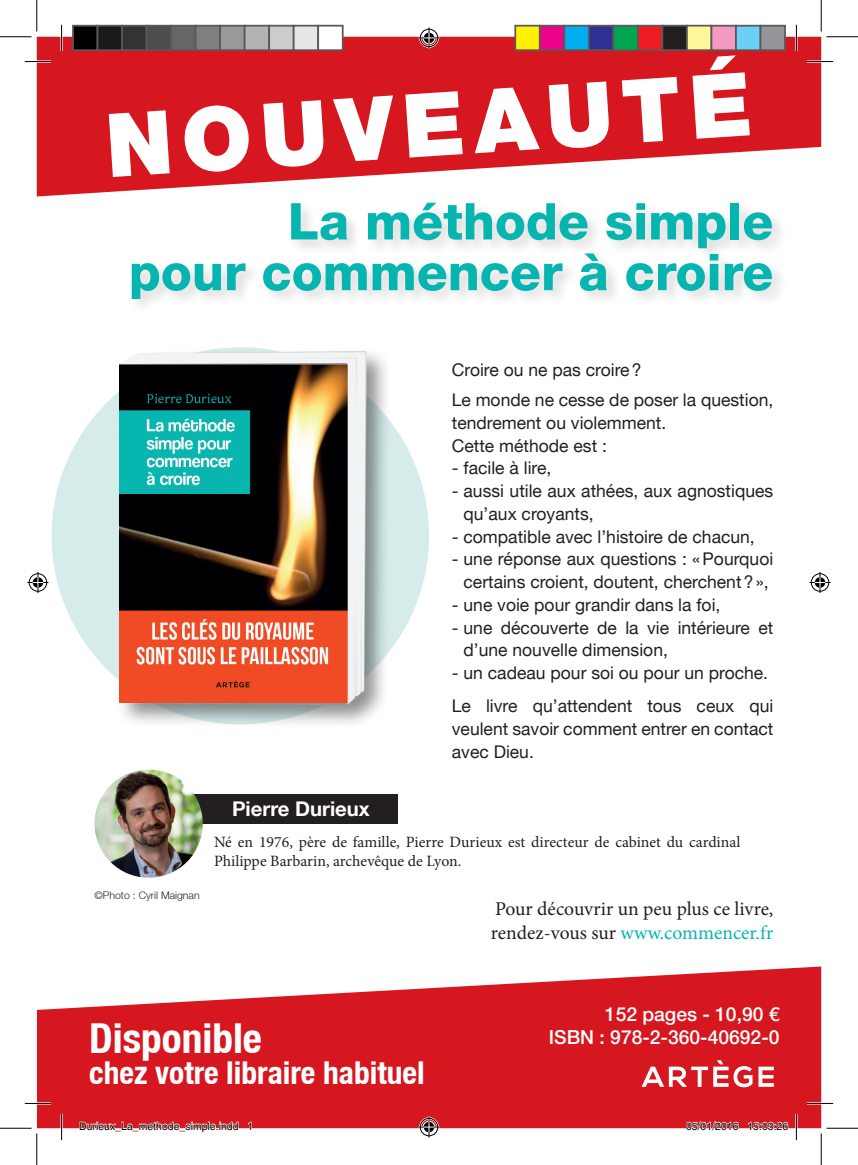
<style>
.page{position:relative;width:858px;height:1165px;background:#fff}
.page>*{position:absolute;margin:0;border:0;box-sizing:border-box;transform-origin:0 0}
.t1{font:900 88.38px "Helvetica Neue LT";color:#fff}
.t2{font:800 50.75px/50.8px "Helvetica Neue LT";color:#07b5b0;text-align:right}
.t3{font:700 condensed 41.3px "Helvetica Neue LT";color:#fff}
.t4{font:700 condensed 31.5px "Helvetica Neue LT";color:#fff}
.t5{font:700 20.3px "Helvetica Neue LT";color:#fff}
.t6{font:19.6px/23.8px "Minion Pro";color:#231f20}
.t7{font:500 19.25px "Helvetica Neue LT";color:#fff}
.t8{font:17.5px/22.8px "Helvetica Neue LT";color:#231f20}
.t9{font:15.75px/19.2px "Minion Pro";color:#231f20}
.t10{font:10.5px "Helvetica";color:#000}
.t11{font:300 10.5px "Helvetica Neue LT";color:#231f20}
.s1{color:#07b5b0}
</style>
<div class="page">
<svg style="left:37px;top:966px;width:784px;height:162px;background:#dc383f"></svg>
<div style="left:52px;top:347px;width:377px;height:377px;background:#d5eceb;border-radius:50%"></div>
<div style="left:116px;top:348px;width:275px;height:381px;background:#231f20;opacity:.5"></div>
<img style="left:120px;top:347px;width:258px;height:371px">
<svg style="left:641px;top:1066px;width:66px;height:21px"></svg>
<svg style="left:713px;top:1060px;width:39px;height:27px"></svg>
<svg style="left:758px;top:1066px;width:15px;height:21px"></svg>
<svg style="left:37px;top:37px;width:784px;height:159px;fill:#d7171f"></svg>
<div style="left:129px;top:200px;width:659px;height:115px;background:#231f20;opacity:.15"></div>
<div style="left:182px;top:795px;width:215px;height:29px;background:#231f20"></div>
<img style="left:94px;top:769px;width:109px;height:109px;border-radius:54px">
<hr style="left:25px;top:60px;width:26px;height:3px;background:#fff">
<hr style="left:806px;top:60px;width:26px;height:3px;background:#fff">
<hr style="left:25px;top:1102px;width:26px;height:2px;background:#fff">
<hr style="left:806px;top:1102px;width:26px;height:2px;background:#fff">
<hr style="left:60px;top:25px;width:3px;height:26px;background:#fff">
<hr style="left:60px;top:1114px;width:3px;height:26px;background:#fff">
<hr style="left:795px;top:25px;width:2px;height:26px;background:#fff">
<hr style="left:795px;top:1114px;width:2px;height:26px;background:#fff">
<svg style="left:25px;top:61px;width:26px;height:1px"></svg>
<svg style="left:806px;top:61px;width:26px;height:1px"></svg>
<svg style="left:25px;top:1103px;width:26px;height:1px"></svg>
<svg style="left:806px;top:1103px;width:26px;height:1px"></svg>
<svg style="left:61px;top:25px;width:1px;height:26px"></svg>
<svg style="left:61px;top:1114px;width:1px;height:26px"></svg>
<svg style="left:795px;top:25px;width:1px;height:26px"></svg>
<svg style="left:795px;top:1114px;width:1px;height:26px"></svg>
<hr style="left:0;top:36px;width:32px;height:1px;background:#000">
<hr style="left:826px;top:36px;width:31px;height:1px;background:#000">
<hr style="left:0;top:1128px;width:32px;height:1px;background:#000">
<hr style="left:826px;top:1128px;width:31px;height:1px;background:#000">
<hr style="left:36px;top:0;width:1px;height:32px;background:#000">
<hr style="left:36px;top:1133px;width:1px;height:32px;background:#000">
<hr style="left:820px;top:0;width:1px;height:32px;background:#000">
<hr style="left:820px;top:1133px;width:1px;height:32px;background:#000">
<svg style="left:418px;top:27px;width:21px;height:21px"></svg>
<svg style="left:418px;top:1116px;width:21px;height:21px"></svg>
<svg style="left:27px;top:572px;width:21px;height:21px"></svg>
<svg style="left:809px;top:572px;width:21px;height:21px"></svg>
<div style="left:73px;top:26px;width:24px;height:24px;background:#000"></div>
<div style="left:72px;top:25px;width:26px;height:26px;border:2px solid #595959"></div>
<div style="left:97px;top:26px;width:25px;height:24px;background:#1a1a1a"></div>
<div style="left:97px;top:25px;width:26px;height:26px;border:2px solid #595959"></div>
<div style="left:122px;top:26px;width:24px;height:24px;background:#333"></div>
<div style="left:121px;top:25px;width:26px;height:26px;border:2px solid #595959"></div>
<div style="left:146px;top:26px;width:25px;height:24px;background:#4d4d4d"></div>
<div style="left:146px;top:25px;width:26px;height:26px;border:2px solid #595959"></div>
<div style="left:171px;top:26px;width:24px;height:24px;background:#666"></div>
<div style="left:170px;top:25px;width:26px;height:26px;border:2px solid #595959"></div>
<div style="left:195px;top:26px;width:25px;height:24px;background:#808080"></div>
<div style="left:195px;top:25px;width:26px;height:26px;border:2px solid #595959"></div>
<div style="left:220px;top:26px;width:24px;height:24px;background:#999"></div>
<div style="left:219px;top:25px;width:26px;height:26px;border:2px solid #595959"></div>
<div style="left:244px;top:26px;width:25px;height:24px;background:#b3b3b3"></div>
<div style="left:244px;top:25px;width:26px;height:26px;border:2px solid #595959"></div>
<div style="left:269px;top:26px;width:24px;height:24px;background:#ccc"></div>
<div style="left:268px;top:25px;width:26px;height:26px;border:2px solid #595959"></div>
<div style="left:293px;top:26px;width:25px;height:24px;background:#e6e6e6"></div>
<div style="left:293px;top:25px;width:26px;height:26px;border:2px solid #595959"></div>
<div style="left:318px;top:26px;width:24px;height:24px;background:#fff"></div>
<div style="left:317px;top:25px;width:26px;height:26px;border:2px solid #595959"></div>
<div style="left:515px;top:26px;width:24px;height:24px;background:#fff101"></div>
<div style="left:514px;top:25px;width:26px;height:26px;border:2px solid #595959"></div>
<div style="left:539px;top:26px;width:25px;height:24px;background:#ed028c"></div>
<div style="left:538px;top:25px;width:27px;height:26px;border:2px solid #595959"></div>
<div style="left:564px;top:26px;width:24px;height:24px;background:#00aeef"></div>
<div style="left:563px;top:25px;width:26px;height:26px;border:2px solid #595959"></div>
<div style="left:588px;top:26px;width:25px;height:24px;background:#2e3092"></div>
<div style="left:587px;top:25px;width:27px;height:26px;border:2px solid #595959"></div>
<div style="left:613px;top:26px;width:24px;height:24px;background:#00a54f"></div>
<div style="left:612px;top:25px;width:26px;height:26px;border:2px solid #595959"></div>
<div style="left:637px;top:26px;width:25px;height:24px;background:#ee1d23"></div>
<div style="left:636px;top:25px;width:27px;height:26px;border:2px solid #595959"></div>
<div style="left:662px;top:26px;width:24px;height:24px;background:#231f20"></div>
<div style="left:661px;top:25px;width:26px;height:26px;border:2px solid #595959"></div>
<div style="left:686px;top:26px;width:25px;height:24px;background:#fff79a"></div>
<div style="left:685px;top:25px;width:27px;height:26px;border:2px solid #595959"></div>
<div style="left:711px;top:26px;width:24px;height:24px;background:#f499c2"></div>
<div style="left:710px;top:25px;width:26px;height:26px;border:2px solid #595959"></div>
<div style="left:735px;top:26px;width:25px;height:24px;background:#6bcff6"></div>
<div style="left:734px;top:25px;width:27px;height:26px;border:2px solid #595959"></div>
<div style="left:760px;top:26px;width:24px;height:24px;background:#939598"></div>
<div style="left:759px;top:25px;width:26px;height:26px;border:2px solid #595959"></div>
<svg style="left:79px;top:1121px;width:160px;height:8px"></svg>
<svg style="left:248px;top:1121px;width:4px;height:8px"></svg>
<svg style="left:685px;top:1121px;width:53px;height:8px"></svg>
<svg style="left:747px;top:1121px;width:41px;height:8px"></svg>
<h1 class="t1" style="left:102px;top:95px;width:648px;rotate:-4deg">NOUVEAUTÉ</h1>
<h2 class="t2" style="left:129px;top:196px;width:645px">La méthode simple<br>pour commencer à croire</h2>
<p class="t8" style="left:451px;top:355px;width:323px;line-height:29.8px">Croire ou ne pas croire?<br>Le monde ne cesse de poser la question,</p>
<p class="t8" style="left:451px;top:411px;width:216px">tendrement ou violemment.<br>Cette méthode est :</p>
<p class="t8" style="left:451px;top:456px;width:101px">- facile à lire,</p>
<p class="t8" style="left:463px;top:479px;width:311px;text-indent:-12px">- aussi utile aux athées, aux agnostiques qu’aux croyants,</p>
<p class="t8" style="left:451px;top:525px;width:304px">- compatible avec l’histoire de chacun,</p>
<p class="t8" style="left:451px;top:547px;width:323px;text-align:center">- une réponse aux questions : «Pourquoi certains croient, doutent, cherchent?»,</p>
<p class="t8" style="left:451px;top:593px;width:270px">- une voie pour grandir dans la foi,</p>
<p class="t8" style="left:463px;top:616px;width:311px;text-indent:-12px">- une découverte de la vie intérieure et d’une nouvelle dimension,</p>
<p class="t8" style="left:451px;top:656px;width:323px;line-height:33.2px">- un cadeau pour soi ou pour un proche.<br>Le livre qu’attendent tous ceux qui</p>
<p class="t8" style="left:451px;top:717px;width:323px">veulent savoir comment entrer en contact avec Dieu.</p>
<p class="t11" style="left:94px;top:889px;width:107px">©Photo : Cyril Maignan</p>
<p class="t5" style="left:232px;top:796px;width:139px">Pierre Durieux</p>
<p class="t9" style="left:214px;top:832px;width:527px">Né en 1976, père de famille, Pierre Durieux est directeur de cabinet du cardinal<br>Philippe Barbarin, archevêque de Lyon.</p>
<p class="t6" style="left:491px;top:897px;width:284px">Pour découvrir un peu plus ce livre, rendez-vous sur <span class="s1">www.commencer.fr</span></p>
<p class="t7" style="left:604px;top:1003px;width:176px">152 pages - 10,90 €</p>
<h3 class="t3" style="left:89px;top:1013px;width:174px">Disponible</h3>
<p class="t7" style="left:548px;top:1025px;width:232px">ISBN : 978-2-360-40692-0</p>
<h3 class="t4" style="left:89px;top:1053px;width:337px">chez votre libraire habituel</h3>
<p class="t10" style="left:79px;top:1120px;width:175px">Durieux_La_methode_simple.indd 1</p>
<p class="t10" style="left:685px;top:1120px;width:104px">05/01/2016 15:03:26</p>
</div>
